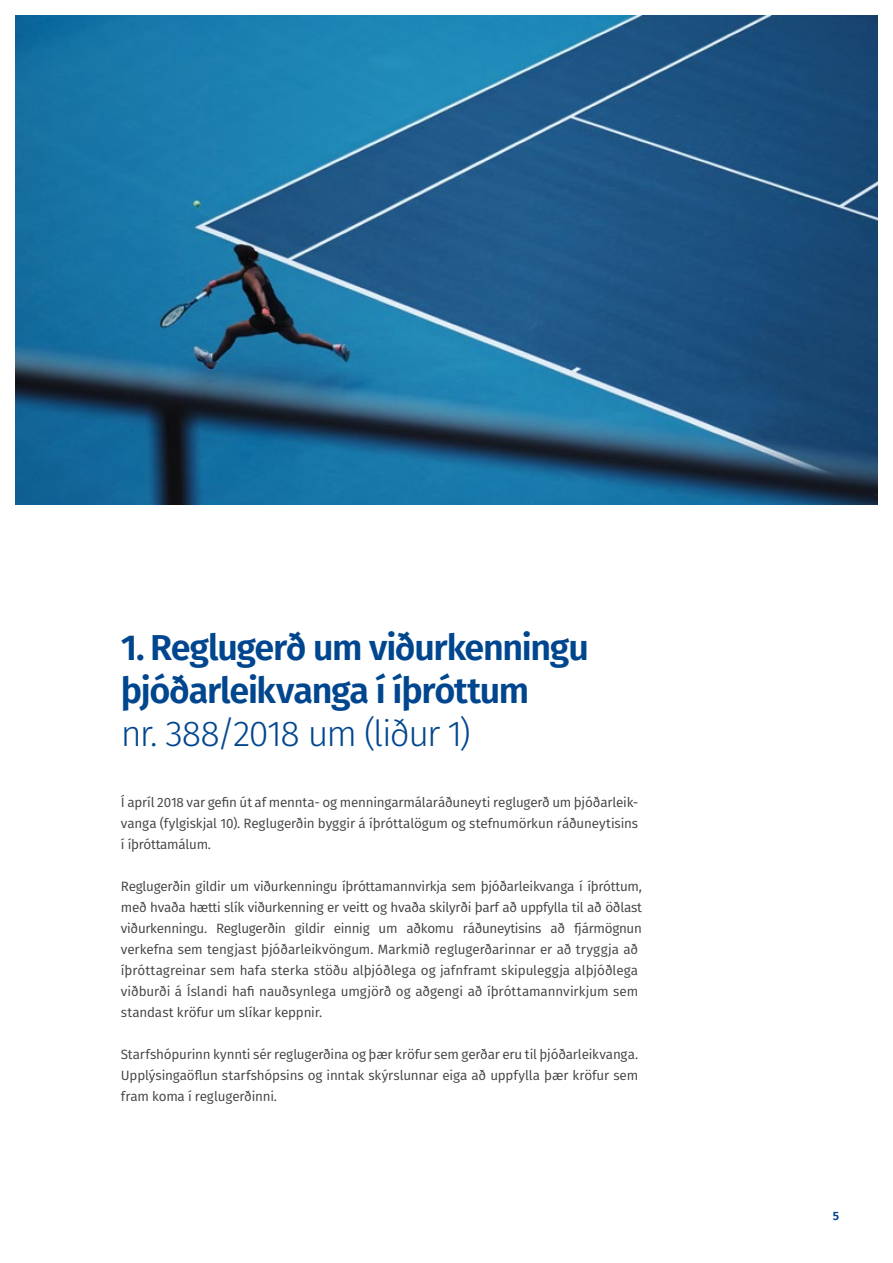
<style>
.page{position:relative;width:893px;height:1263px;background:#fff}
.page>*{position:absolute;margin:0;border:0;box-sizing:border-box;transform-origin:0 0}
.t1{font:600 36px/43.2px "Fira GO";letter-spacing:-.035em;color:#00468e}
.t2{font:300 36px "Fira GO";letter-spacing:-.045em;color:#00468e}
.t3{font:13.5px/21px "Fira GO";letter-spacing:-.015em;color:#414042;text-align:justify}
.t4{font:600 12px "Fira GO";color:#00468e}
</style>
<div class="page">
<img style="left:15px;top:15px;width:863px;height:489px">
<h1 class="t1" style="left:121px;top:626px;width:470px">1. Reglugerð um viðurkenningu þjóðarleikvanga í íþróttum</h1>
<h1 class="t2" style="left:121px;top:713px;width:351px">nr. 388/2018 um (liður 1)</h1>
<p class="t3" style="left:121px;top:791px;width:519px">Í apríl 2018 var gefin út af mennta- og menningarmálaráðuneyti reglugerð um þjóðarleik&shy;vanga (fylgiskjal 10). Reglugerðin byggir á íþróttalögum og stefnumörkun ráðuneytisins í íþróttamálum.</p>
<p class="t3" style="left:121px;top:875px;width:522px;text-align:left">Reglugerðin gildir um viðurkenningu íþróttamannvirkja sem þjóðarleikvanga í íþróttum, með hvaða hætti slík viðurkenning er veitt og hvaða skilyrði þarf að uppfylla til að öðlast viðurkenningu. Reglugerðin gildir einnig um aðkomu ráðuneytisins að fjármögnun verkefna sem tengjast þjóðarleikvöngum. Markmið reglugerðarinnar er að tryggja að íþróttagreinar sem hafa sterka stöðu alþjóðlega og jafnframt skipuleggja alþjóðlega viðburði á Íslandi hafi nauðsynlega umgjörð og aðgengi að íþróttamannvirkjum sem standast kröfur um slíkar keppnir.</p>
<p class="t3" style="left:121px;top:1043px;width:519px">Starfshópurinn kynnti sér reglugerðina og þær kröfur sem gerðar eru til þjóðarleikvanga.<br>Upplýsingaöflun starfshópsins og inntak skýrslunnar eiga að uppfylla þær kröfur sem fram koma í reglugerðinni.</p>
<p class="t4" style="left:833px;top:1209px;width:8px">5</p>
</div>
